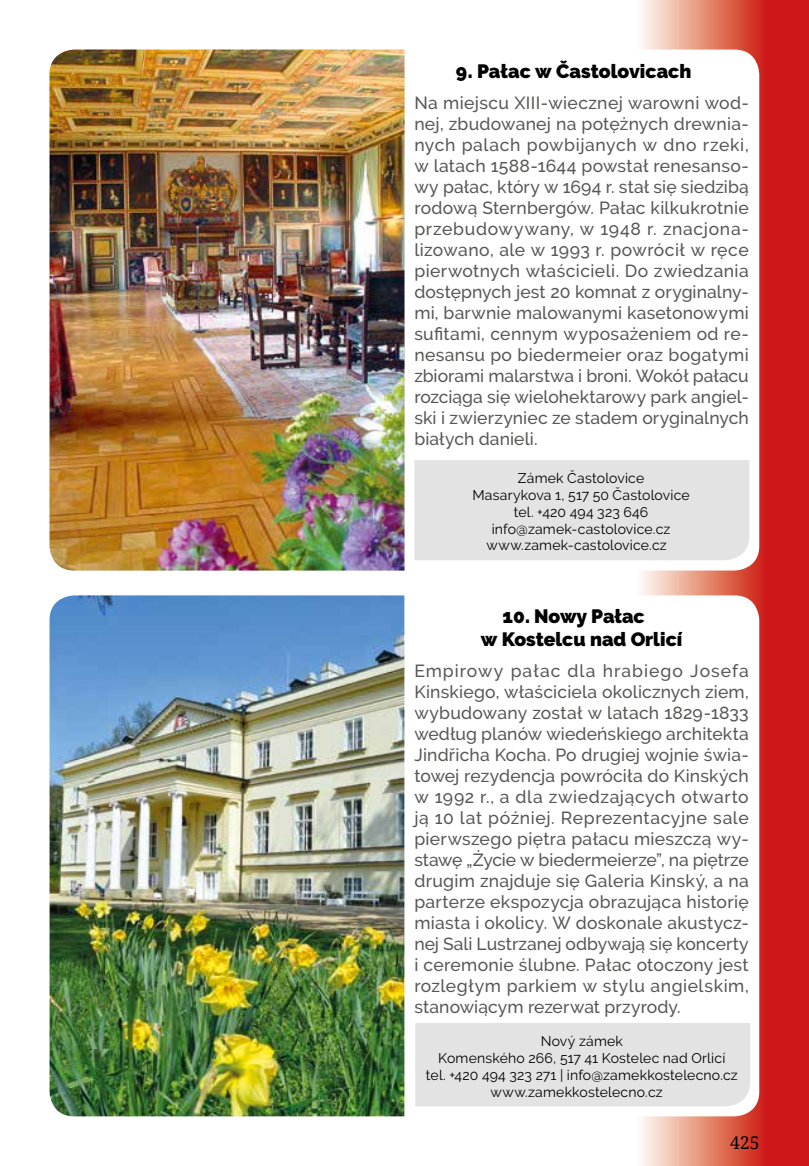
<style>
.page{position:relative;width:809px;height:1166px;background:#fff}
.page>*{position:absolute;margin:0;border:0;box-sizing:border-box;transform-origin:0 0}
.t1{font:900 19.25px/22.8px "Raleway";color:#000}
.t2{font:500 17.5px/21px "Raleway";letter-spacing:.005em;color:#575756;text-align:justify}
.t3{font:17.5px "Droid Serif";color:#000}
.t4{font:14px "Raleway";letter-spacing:.015em;color:#000}
</style>
<div class="page">
<svg style="left:641px;top:0;width:168px;height:1166px;background:#d23330"></svg>
<svg style="left:404px;top:50px;width:355px;height:520px"></svg>
<img style="left:50px;top:50px;width:354px;height:520px">
<svg style="left:404px;top:595px;width:355px;height:521px"></svg>
<img style="left:50px;top:595px;width:354px;height:521px">
<div style="left:414px;top:460px;width:335px;height:100px;background:#e3e3e3"></div>
<div style="left:415px;top:1023px;width:335px;height:83px;background:#e3e3e3"></div>
<p class="t1" style="left:456px;top:59px;width:237px">9. Pałac w Častolovicach</p>
<p class="t2" style="left:414px;top:92px;width:336px">Na miejscu XIII-wiecznej warowni wod&shy;nej, zbudowanej na potężnych drewnia&shy;nych palach powbijanych w dno rzeki, w latach 1588-1644 powstał renesanso&shy;wy pałac, który w 1694 r. stał się siedzibą rodową Sternbergów. Pałac kilkukrotnie przebudowywany, w 1948 r. znacjona&shy;lizowano, ale w 1993 r. powrócił w ręce pierwotnych właścicieli. Do zwiedzania dostępnych jest 20 komnat z oryginalny&shy;mi, barwnie malowanymi kasetonowymi sufitami, cennym wyposażeniem od re&shy;nesansu po biedermeier oraz bogatymi zbiorami malarstwa i broni. Wokół pałacu rozciąga się wielohektarowy park angiel&shy;ski i zwierzyniec ze stadem oryginalnych białych danieli.</p>
<p class="t4" style="left:518px;top:470px;width:128px">Zámek Častolovice</p>
<p class="t4" style="left:472px;top:487px;width:219px">Masarykova 1, 517 50 Častolovice</p>
<p class="t4" style="left:513px;top:504px;width:136px">tel. +420 494 323 646</p>
<p class="t4" style="left:491px;top:520px;width:180px">info@zamek-castolovice.cz</p>
<p class="t4" style="left:486px;top:537px;width:182px">www.zamek-castolovice.cz</p>
<p class="t1" style="left:481px;top:605px;width:203px;text-indent:22px">10. Nowy Pałac<br>w Kostelcu nad Orlicí</p>
<p class="t2" style="left:414px;top:660px;width:336px">Empirowy pałac dla hrabiego Josefa Kinskiego, właściciela okolicznych ziem, wybudowany został w latach 1829-1833 według planów wiedeńskiego architekta Jindřicha Kocha. Po drugiej wojnie świa&shy;towej rezydencja powróciła do Kinských w 1992 r., a dla zwiedzających otwarto ją 10 lat później. Reprezentacyjne sale pierwszego piętra pałacu mieszczą wy&shy;stawę „Życie w biedermeierze”, na piętrze drugim znajduje się Galeria Kinský, a na parterze ekspozycja obrazująca historię miasta i okolicy. W doskonale akustycz&shy;nej Sali Lustrzanej odbywają się koncerty i ceremonie ślubne. Pałac otoczony jest rozległym parkiem w stylu angielskim, stanowiącym rezerwat przyrody.</p>
<p class="t4" style="left:540px;top:1033px;width:84px">Nový zámek</p>
<p class="t4" style="left:438px;top:1050px;width:289px">Komenského 266, 517 41 Kostelec nad Orlicí</p>
<p class="t4" style="left:426px;top:1066px;width:313px">tel. +420 494 323 271 | info@zamekkostelecno.cz</p>
<p class="t4" style="left:490px;top:1083px;width:174px">www.zamekkostelecno.cz</p>
<p class="t3" style="left:730px;top:1130px;width:31px">425</p>
</div>
